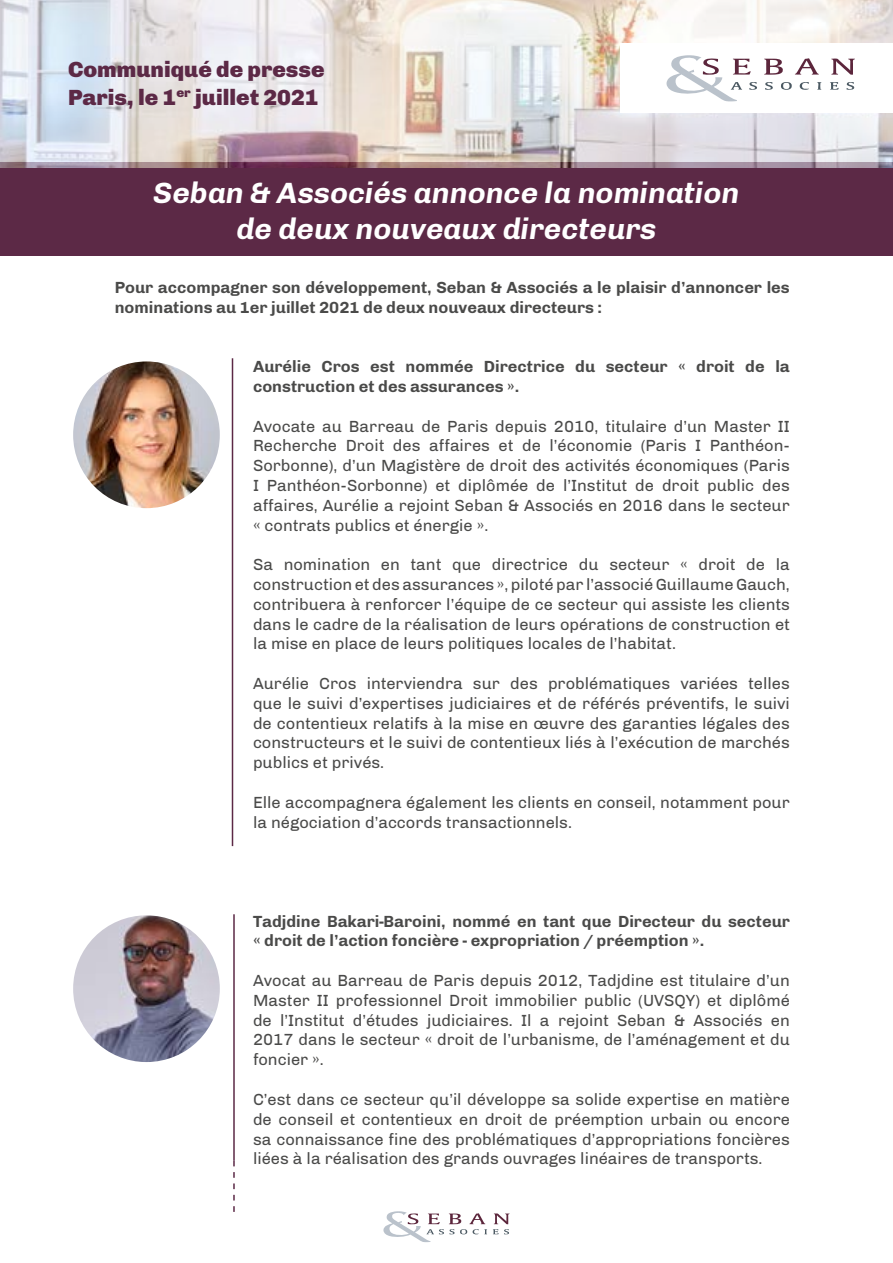
<style>
.page{position:relative;width:893px;height:1263px;background:#fff}
.page>*{position:absolute;margin:0;border:0;box-sizing:border-box;transform-origin:0 0}
.t1{font:italic 700 30px/36px "Chivo";color:#fff;text-align:center}
.t2{font:900 22.5px/27px "Chivo";color:#5c2946}
.t3{font:16.5px/19.8px "Chivo";color:#4a4a49;text-align:justify}
.t4{font:700 16.5px/19.8px "Chivo";color:#4a4a49}
</style>
<div class="page">
<img style="left:0;top:0;width:893px;height:168px">
<div style="left:0;top:168px;width:893px;height:87px;background:#5c2946"></div>
<div style="left:621px;top:44px;width:272px;height:69px;background:#fff"></div>
<svg style="left:795px;top:58px;width:24px;height:17px"></svg>
<svg style="left:764px;top:59px;width:19px;height:16px"></svg>
<svg style="left:831px;top:58px;width:24px;height:17px"></svg>
<svg style="left:765px;top:82px;width:8px;height:8px"></svg>
<svg style="left:781px;top:82px;width:11px;height:8px"></svg>
<svg style="left:800px;top:82px;width:9px;height:8px"></svg>
<svg style="left:817px;top:82px;width:4px;height:8px"></svg>
<svg style="left:846px;top:82px;width:8px;height:8px"></svg>
<svg style="left:830px;top:82px;width:9px;height:8px"></svg>
<svg style="left:666px;top:55px;width:91px;height:46px"></svg>
<img style="left:73px;top:361px;width:147px;height:147px;border-radius:73px">
<hr style="left:232px;top:358px;width:1px;height:488px;background:#5c2946">
<img style="left:73px;top:915px;width:147px;height:147px;border-radius:73px">
<hr style="left:233px;top:914px;width:2px;height:247px;background:#5c2946">
<svg style="left:493px;top:1213px;width:16px;height:22px"></svg>
<svg style="left:383px;top:1211px;width:104px;height:31px"></svg>
<svg style="left:233px;top:1161px;width:2px;height:51px"></svg>
<h2 class="t2" style="left:68px;top:56px;width:258px">Communiqué de presse<br>Paris, le 1<sup>er</sup> juillet 2021</h2>
<h1 class="t1" style="left:154px;top:175px;width:587px">Seban &amp; Associés annonce la nomination de deux nouveaux directeurs</h1>
<p class="t4" style="left:115px;top:277px;width:676px">Pour accompagner son développement, Seban &amp; Associés a le plaisir d’annoncer les nominations au 1er juillet 2021 de deux nouveaux directeurs :</p>
<p class="t4" style="left:253px;top:357px;width:538px">Aurélie Cros est nommée Directrice du secteur « droit de la construction et des assurances ».</p>
<p class="t3" style="left:253px;top:416px;width:538px">Avocate au Barreau de Paris depuis 2010, titulaire d’un Master II Recherche Droit des affaires et de l’économie (Paris I Panthéon-Sorbonne), d’un Magistère de droit des activités économiques (Paris I Panthéon-Sorbonne) et diplômée de l’Institut de droit public des affaires, Aurélie a rejoint Seban &amp; Associés en 2016 dans le secteur « contrats publics et énergie ».</p>
<p class="t3" style="left:253px;top:555px;width:538px">Sa nomination en tant que directrice du secteur « droit de la construction et des assurances », piloté par l’associé Guillaume Gauch, contribuera à renforcer l’équipe de ce secteur qui assiste les clients dans le cadre de la réalisation de leurs opérations de construction et la mise en place de leurs politiques locales de l’habitat.</p>
<p class="t3" style="left:253px;top:673px;width:538px">Aurélie Cros interviendra sur des problématiques variées telles que le suivi d’expertises judiciaires et de référés préventifs, le suivi de contentieux relatifs à la mise en œuvre des garanties légales des constructeurs et le suivi de contentieux liés à l’exécution de marchés publics et privés.</p>
<p class="t3" style="left:253px;top:792px;width:538px">Elle accompagnera également les clients en conseil, notamment pour la négociation d’accords transactionnels.</p>
<p class="t4" style="left:253px;top:911px;width:538px">Tadjdine Bakari-Baroini, nommé en tant que Directeur du secteur « droit de l’action foncière - expropriation / préemption ».</p>
<p class="t3" style="left:253px;top:970px;width:538px">Avocat au Barreau de Paris depuis 2012, Tadjdine est titulaire d’un Master II professionnel Droit immobilier public (UVSQY) et diplômé de l’Institut d’études judiciaires. Il a rejoint Seban &amp; Associés en 2017 dans le secteur « droit de l’urbanisme, de l’aménagement et du foncier ».</p>
<p class="t3" style="left:253px;top:1089px;width:538px">C’est dans ce secteur qu’il développe sa solide expertise en matière de conseil et contentieux en droit de préemption urbain ou encore sa connaissance fine des problématiques d’appropriations foncières liées à la réalisation des grands ouvrages linéaires de transports.</p>
</div>
